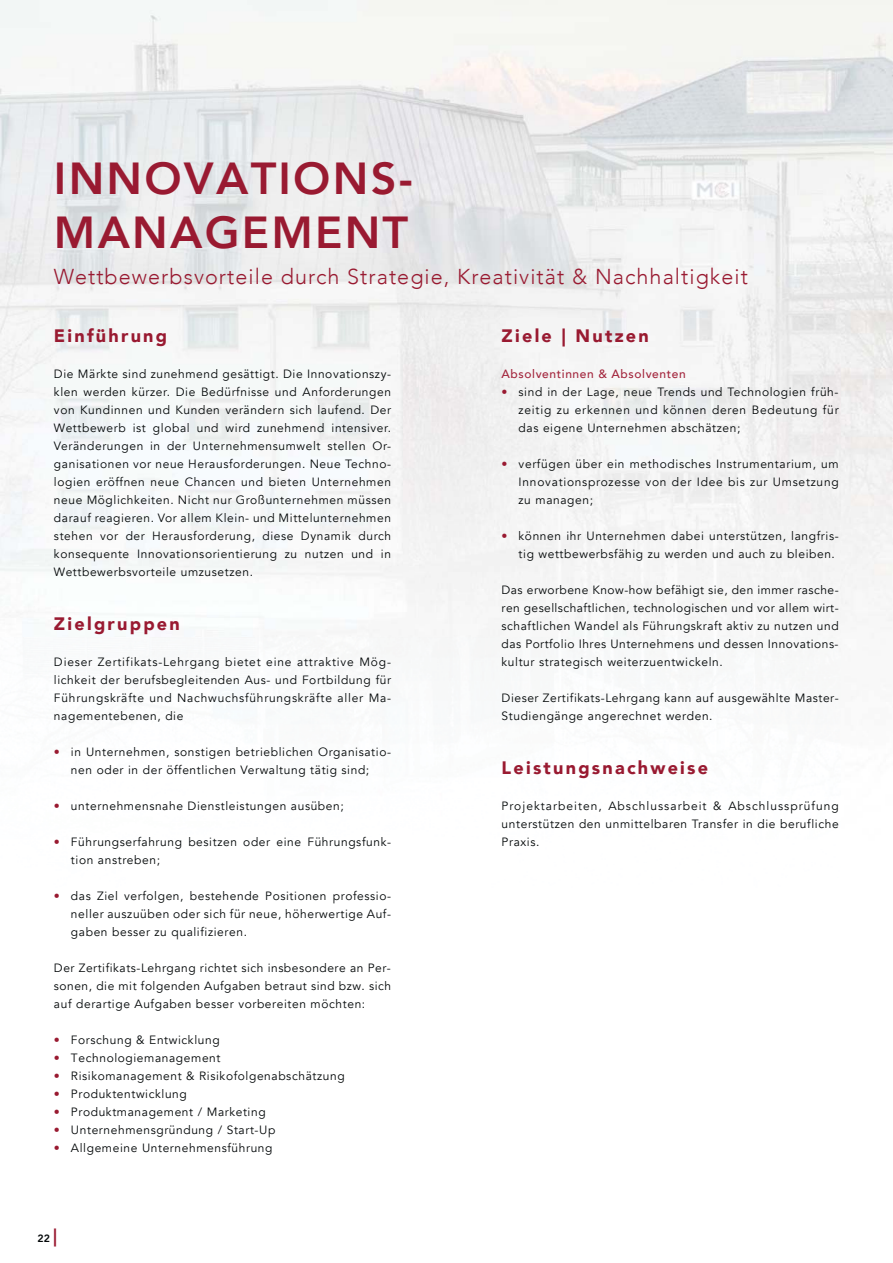
<style>
.page{position:relative;width:893px;height:1263px;background:#fff}
.page>*{position:absolute;margin:0;border:0;box-sizing:border-box;transform-origin:0 0}
.t1{font:800 44.7px/53.7px "Avenir";letter-spacing:.05em;color:#991a31}
.t2{font:300 21.6px "Avenir";letter-spacing:.05em;color:#991a31}
.t3{font:900 18px "Avenir";letter-spacing:.125em;color:#991a31}
.t4{font:12px/18px "Avenir";letter-spacing:.05em;color:#040809;text-align:justify}
.t5{font:500 12px "Avenir";letter-spacing:.05em;color:#a3263d}
.t6{font:800 10.5px "Avenir";color:#040809}
.s1{color:#991a31}
.s2{font-size:18px;color:#991a31}
</style>
<div class="page">
<img style="left:0;top:0;width:893px;height:638px">
<h1 class="t1" style="left:54px;top:153px;width:360px">INNOVATIONS-<br>MANAGEMENT</h1>
<h2 class="t2" style="left:54px;top:263px;width:695px">Wettbewerbsvorteile durch Strategie, Kreativität &amp; Nachhaltigkeit</h2>
<h3 class="t3" style="left:54px;top:324px;width:115px">Einführung</h3>
<p class="t4" style="left:54px;top:365px;width:339px">Die Märkte sind zunehmend gesättigt. Die Innovationszy&shy;klen werden kürzer. Die Bedürfnisse und Anforderungen von Kundinnen und Kunden verändern sich laufend. Der Wettbewerb ist global und wird zunehmend intensiver.<br>Veränderungen in der Unternehmensumwelt stellen Or&shy;ganisationen vor neue Herausforderungen. Neue Techno&shy;logien eröffnen neue Chancen und bieten Unternehmen neue Möglichkeiten. Nicht nur Großunternehmen müssen darauf reagieren. Vor allem Klein- und Mittelunternehmen stehen vor der Herausforderung, diese Dynamik durch konsequente Innovationsorientierung zu nutzen und in Wettbewerbsvorteile umzusetzen.</p>
<h3 class="t3" style="left:502px;top:324px;width:149px">Ziele | Nutzen</h3>
<p class="t5" style="left:502px;top:366px;width:186px">Absolventinnen &amp; Absolventen</p>
<p class="t4" style="left:519px;top:383px;width:322px;text-indent:-17px"><span class="s1">•</span> sind in der Lage, neue Trends und Technologien früh&shy;zeitig zu erkennen und können deren Bedeutung für das eigene Unternehmen abschätzen;</p>
<p class="t4" style="left:519px;top:455px;width:322px;text-indent:-17px"><span class="s1">•</span> verfügen über ein methodisches Instrumentarium, um Innovationsprozesse von der Idee bis zur Umsetzung zu managen;</p>
<p class="t4" style="left:519px;top:527px;width:322px;text-indent:-17px"><span class="s1">•</span> können ihr Unternehmen dabei unterstützen, langfris&shy;tig wettbewerbsfähig zu werden und auch zu bleiben.</p>
<p class="t4" style="left:502px;top:581px;width:339px">Das erworbene Know-how befähigt sie, den immer rasche&shy;ren gesellschaftlichen, technologischen und vor allem wirt&shy;schaftlichen Wandel als Führungskraft aktiv zu nutzen und das Portfolio Ihres Unternehmens und dessen Innovations&shy;kultur strategisch weiterzuentwickeln.</p>
<p class="t4" style="left:502px;top:689px;width:339px">Dieser Zertifikats-Lehrgang kann auf ausgewählte Master-<br>Studiengänge angerechnet werden.</p>
<h3 class="t3" style="left:502px;top:756px;width:208px">Leistungsnachweise</h3>
<p class="t4" style="left:502px;top:797px;width:339px">Projektarbeiten, Abschlussarbeit &amp; Abschlussprüfung unterstützen den unmittelbaren Transfer in die berufliche Praxis.</p>
<h3 class="t3" style="left:54px;top:612px;width:127px">Zielgruppen</h3>
<p class="t4" style="left:54px;top:653px;width:339px">Dieser Zertifikats-Lehrgang bietet eine attraktive Mög&shy;lichkeit der berufsbegleitenden Aus- und Fortbildung für Führungskräfte und Nachwuchsführungskräfte aller Ma&shy;nagementebenen, die</p>
<p class="t4" style="left:54px;top:743px;width:339px;text-align:center"><span class="s1">•</span> in Unternehmen, sonstigen betrieblichen Organisatio&shy;nen oder in der öffentlichen Verwaltung tätig sind;</p>
<p class="t4" style="left:54px;top:797px;width:291px"><span class="s1">•</span> unternehmensnahe Dienstleistungen ausüben;</p>
<p class="t4" style="left:71px;top:833px;width:322px;text-indent:-17px"><span class="s1">•</span> Führungserfahrung besitzen oder eine Führungsfunk&shy;tion anstreben;</p>
<p class="t4" style="left:71px;top:887px;width:322px;text-indent:-17px"><span class="s1">•</span> das Ziel verfolgen, bestehende Positionen professio&shy;neller auszuüben oder sich für neue, höherwertige Auf&shy;gaben besser zu qualifizieren.</p>
<p class="t4" style="left:54px;top:959px;width:339px">Der Zertifikats-Lehrgang richtet sich insbesondere an Per&shy;sonen, die mit folgenden Aufgaben betraut sind bzw. sich auf derartige Aufgaben besser vorbereiten möchten:</p>
<p class="t4" style="left:54px;top:1031px;width:167px"><span class="s1">•</span> Forschung &amp; Entwicklung</p>
<p class="t4" style="left:54px;top:1049px;width:168px"><span class="s1">•</span> Technologiemanagement</p>
<p class="t4" style="left:54px;top:1067px;width:292px"><span class="s1">•</span> Risikomanagement &amp; Risikofolgenabschätzung</p>
<p class="t4" style="left:54px;top:1085px;width:134px"><span class="s1">•</span> Produktentwicklung</p>
<p class="t4" style="left:54px;top:1103px;width:213px"><span class="s1">•</span> Produktmanagement / Marketing</p>
<p class="t4" style="left:54px;top:1121px;width:223px"><span class="s1">•</span> Unternehmensgründung / Start-Up</p>
<p class="t4" style="left:54px;top:1139px;width:220px"><span class="s1">•</span> Allgemeine Unternehmensführung</p>
<p class="t6" style="left:38px;top:1231px;width:21px">22 <span class="s2">|</span></p>
</div>
